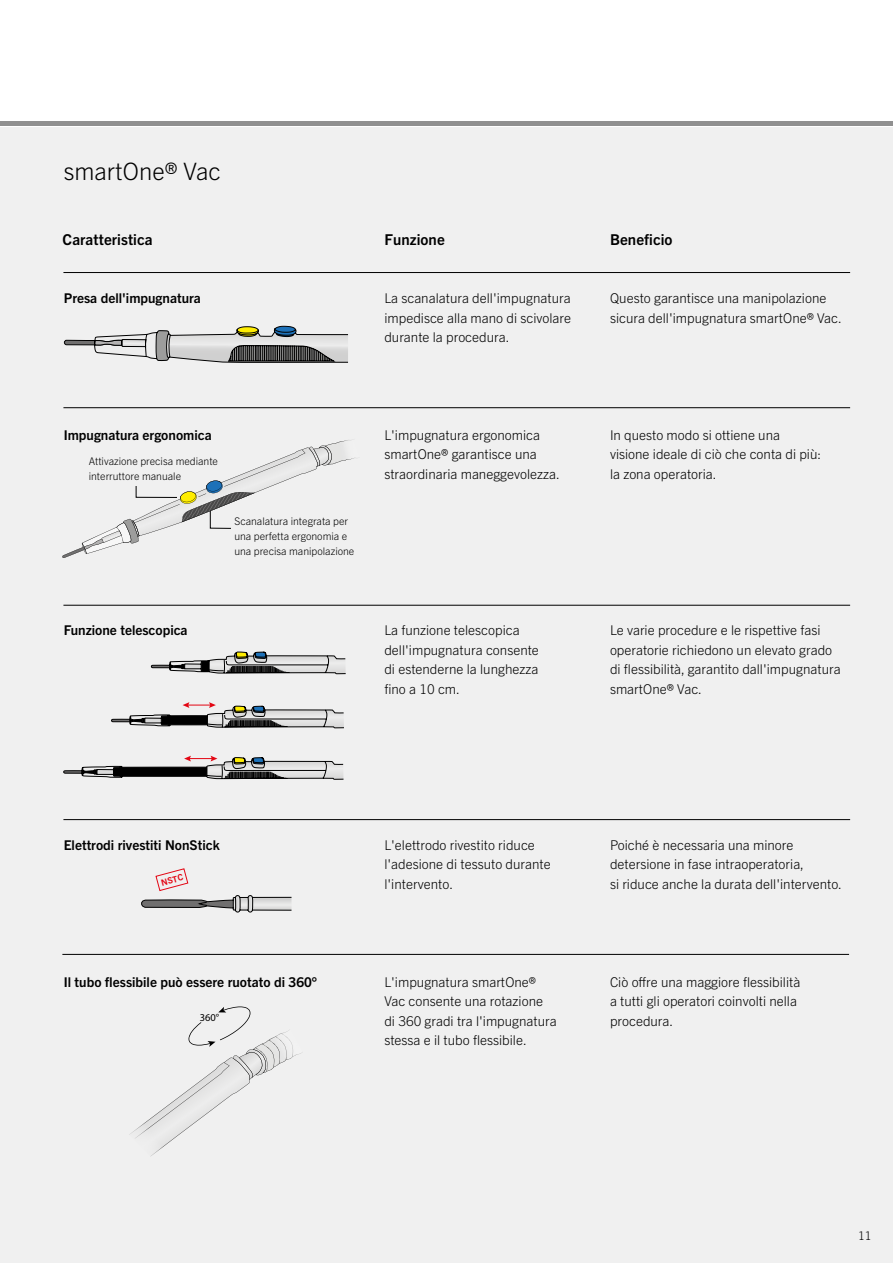
<style>
.page{position:relative;width:893px;height:1263px;background:#fff}
.page>*{position:absolute;margin:0;border:0;box-sizing:border-box;transform-origin:0 0}
.t1{font:300 24px "Trade Gothic Next LT Pro";color:#000}
.t2{font:700 15px "Trade Gothic Next LT Pro";letter-spacing:.005em;color:#000}
.t3{font:300 13.5px/19.5px "Trade Gothic Next LT Pro";color:#000}
.t4{font:700 13.5px "Trade Gothic Next LT Pro";color:#000}
.t5{font:300 12px "Trade Gothic Next LT Pro";color:#000}
.t6{font:300 10.5px/15px "Trade Gothic Next LT Pro";color:#000}
.t7{font:10.5px "Myriad Pro";color:#000}
.t8{font:700 8.7px "Trade Gothic Next LT Pro";color:#e30613}
</style>
<div class="page">
<div style="left:0;top:128px;width:893px;height:1135px;background:#f0f0f0"></div>
<svg style="left:111px;top:651px;width:235px;height:78px"></svg>
<svg style="left:63px;top:756px;width:281px;height:24px"></svg>
<svg style="left:64px;top:326px;width:284px;height:37px"></svg>
<svg style="left:129px;top:1006px;width:172px;height:151px"></svg>
<svg style="left:141px;top:868px;width:151px;height:45px"></svg>
<svg style="left:62px;top:440px;width:293px;height:118px"></svg>
<hr style="left:63px;top:272px;width:787px;height:1px;background:#000">
<hr style="left:63px;top:407px;width:787px;height:1px;background:#000">
<hr style="left:63px;top:605px;width:787px;height:1px;background:#000">
<hr style="left:63px;top:819px;width:787px;height:1px;background:#000">
<hr style="left:62px;top:954px;width:787px;height:1px;background:#000">
<hr style="left:0;top:121px;width:893px;height:4px;background:#909090">
<h1 class="t1" style="left:64px;top:155px;width:158px">smartOne® Vac</h1>
<p class="t2" style="left:63px;top:229px;width:91px">Caratteristica</p>
<p class="t2" style="left:384px;top:229px;width:62px">Funzione</p>
<p class="t2" style="left:610px;top:229px;width:64px">Beneficio</p>
<p class="t4" style="left:64px;top:289px;width:138px">Presa dell'impugnatura</p>
<p class="t3" style="left:384px;top:288px;width:188px;text-align:justify">La scanalatura dell'impugnatura impedisce alla mano di scivolare durante la procedura.</p>
<p class="t3" style="left:610px;top:288px;width:233px">Questo garantisce una manipolazione sicura dell'impugnatura smartOne® Vac.</p>
<p class="t4" style="left:64px;top:426px;width:149px">Impugnatura ergonomica</p>
<p class="t6" style="left:89px;top:453px;width:131px">Attivazione precisa mediante interruttore manuale</p>
<p class="t3" style="left:384px;top:424px;width:177px">L'impugnatura ergonomica smartOne® garantisce una straordinaria maneggevolezza.</p>
<p class="t3" style="left:610px;top:424px;width:213px">In questo modo si ottiene una visione ideale di ciò che conta di più: la zona operatoria.</p>
<p class="t6" style="left:234px;top:513px;width:122px">Scanalatura integrata per una perfetta ergonomia e una precisa manipolazione</p>
<p class="t4" style="left:64px;top:621px;width:125px">Funzione telescopica</p>
<p class="t3" style="left:384px;top:620px;width:156px">La funzione telescopica dell'impugnatura consente di estenderne la lunghezza fino a 10 cm.</p>
<p class="t3" style="left:610px;top:620px;width:232px">Le varie procedure e le rispettive fasi operatorie richiedono un elevato grado di flessibilità, garantito dall'impugnatura smartOne® Vac.</p>
<p class="t4" style="left:64px;top:836px;width:158px">Elettrodi rivestiti NonStick</p>
<p class="t8" style="left:160px;top:877px;width:24px;rotate:-15deg">NSTC</p>
<p class="t4" style="left:64px;top:972px;width:255px">Il tubo flessibile può essere ruotato di 360°</p>
<p class="t7" style="left:200px;top:1011px;width:21px">360°</p>
<p class="t3" style="left:384px;top:834px;width:168px">L'elettrodo rivestito riduce l'adesione di tessuto durante l'intervento.</p>
<p class="t3" style="left:610px;top:834px;width:233px">Poiché è necessaria una minore detersione in fase intraoperatoria,<br>si riduce anche la durata dell'intervento.</p>
<p class="t3" style="left:384px;top:971px;width:174px">L'impugnatura smartOne®<br>Vac consente una rotazione di 360 gradi tra l'impugnatura stessa e il tubo flessibile.</p>
<p class="t3" style="left:610px;top:971px;width:192px">Ciò offre una maggiore flessibilità a tutti gli operatori coinvolti nella procedura.</p>
<p class="t5" style="left:858px;top:1227px;width:15px">11</p>
</div>
